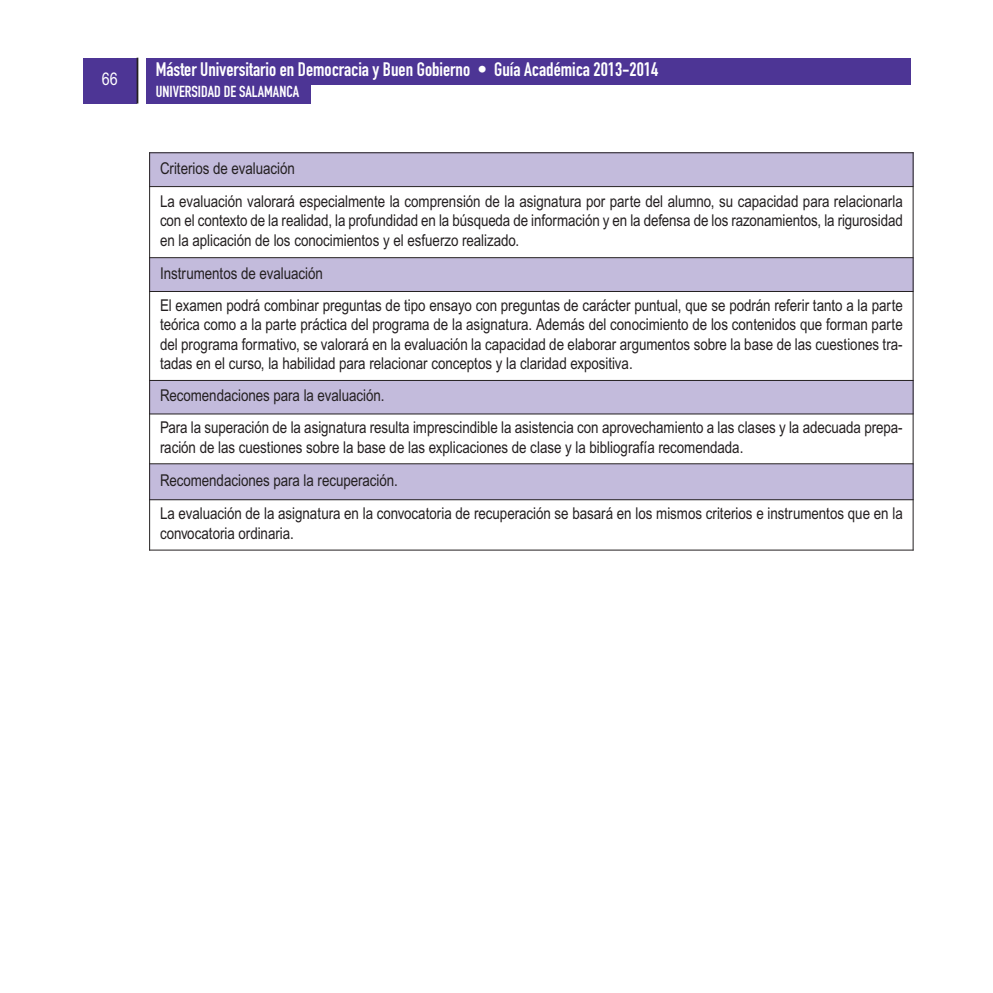
<style>
.page{position:relative;width:993px;height:993px;background:#fff}
.page>*{position:absolute;margin:0;border:0;box-sizing:border-box;transform-origin:0 0}
.t1{font:19.25px "DIN Engschrift Alternate";color:#fff}
.t2{font:17.5px "Arial Narrow";color:#fff}
.t3{font:16.28px/19.6px "Arial Narrow";color:#231f20}
.t4{font:15.75px "DIN Engschrift Alternate";color:#fff}
</style>
<div class="page">
<div style="left:83px;top:58px;width:54px;height:45px;background:#4d3595"></div>
<div style="left:146px;top:58px;width:164px;height:45px;background:#4d3595"></div>
<hr style="left:137px;top:58px;width:1px;height:45px;background:#231f20">
<div style="left:146px;top:58px;width:764px;height:26px;background:#4d3595"></div>
<div style="left:149px;top:152px;width:764px;height:34px;background:#c3bbdc"></div>
<div style="left:149px;top:257px;width:764px;height:34px;background:#c3bbdc"></div>
<div style="left:149px;top:380px;width:764px;height:34px;background:#c3bbdc"></div>
<div style="left:149px;top:463px;width:764px;height:36px;background:#c3bbdc"></div>
<hr style="left:149px;top:152px;width:1px;height:398px;background:#231f20">
<hr style="left:912px;top:152px;width:1px;height:398px;background:#231f20">
<hr style="left:149px;top:152px;width:764px;height:1px;background:#231f20">
<hr style="left:149px;top:186px;width:764px;height:1px;background:#231f20">
<hr style="left:149px;top:257px;width:764px;height:1px;background:#231f20">
<hr style="left:149px;top:291px;width:764px;height:1px;background:#231f20">
<hr style="left:149px;top:380px;width:764px;height:1px;background:#231f20">
<hr style="left:149px;top:413px;width:764px;height:1px;background:#231f20">
<hr style="left:149px;top:463px;width:764px;height:1px;background:#231f20">
<hr style="left:149px;top:499px;width:764px;height:1px;background:#231f20">
<hr style="left:149px;top:549px;width:764px;height:1px;background:#231f20">
<p class="t2" style="left:102px;top:73px;width:17px">66</p>
<p class="t1" style="left:156px;top:62px;width:504px">Máster Universitario en Democracia y Buen Gobierno • Guía Académica 2013-2014</p>
<p class="t4" style="left:156px;top:86px;width:145px">UNIVERSIDAD DE SALAMANCA</p>
<p class="t3" style="left:160px;top:153px;width:744px;line-height:32.9px">Criterios de evaluación<br>La evaluación valorará especialmente la comprensión de la asignatura por parte del alumno, su capacidad para relacionarla</p>
<p class="t3" style="left:160px;top:212px;width:744px">con el contexto de la realidad, la profundidad en la búsqueda de información y en la defensa de los razonamientos, la rigurosidad en la aplicación de los conocimientos y el esfuerzo realizado.</p>
<p class="t3" style="left:160px;top:258px;width:744px;line-height:32px">Instrumentos de evaluación<br>El examen podrá combinar preguntas de tipo ensayo con preguntas de carácter puntual, que se podrán referir tanto a la parte</p>
<p class="t3" style="left:160px;top:316px;width:744px;text-align:justify">teórica como a la parte práctica del programa de la asignatura. Además del conocimiento de los contenidos que forman parte del programa formativo, se valorará en la evaluación la capacidad de elaborar argumentos sobre la base de las cuestiones tra&shy;tadas en el curso, la habilidad para relacionar conceptos y la claridad expositiva.</p>
<p class="t3" style="left:160px;top:381px;width:744px;line-height:31.8px">Recomendaciones para la evaluación.<br>Para la superación de la asignatura resulta imprescindible la asistencia con aprovechamiento a las clases y la adecuada prepa-</p>
<p class="t3" style="left:160px;top:432px;width:744px;line-height:33.2px">ración de las cuestiones sobre la base de las explicaciones de clase y la bibliografía recomendada.<br>Recomendaciones para la recuperación.<br>La evaluación de la asignatura en la convocatoria de recuperación se basará en los mismos criterios e instrumentos que en la</p>
<p class="t3" style="left:160px;top:525px;width:135px">convocatoria ordinaria.</p>
</div>
